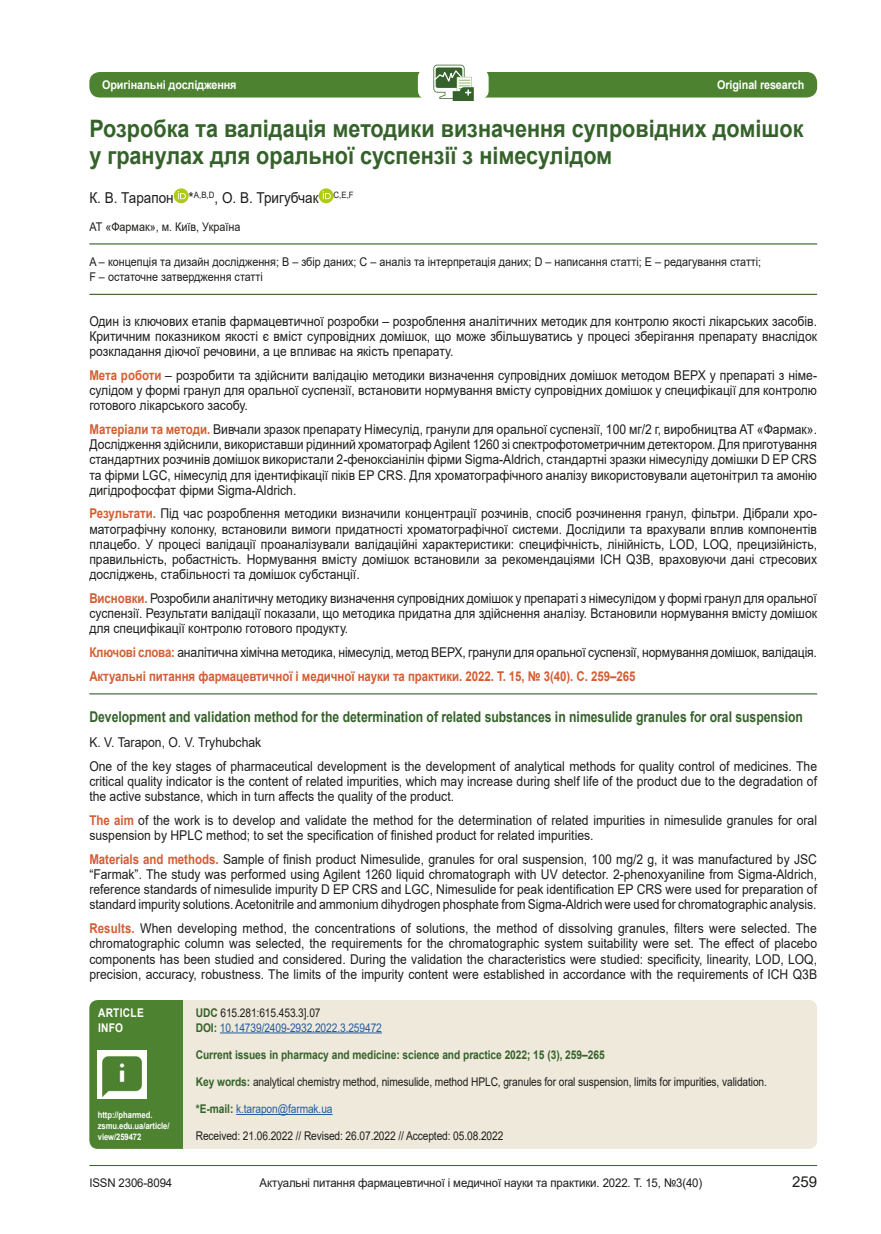
<style>
.page{position:relative;width:881px;height:1234px;background:#fff}
.page>*{position:absolute;margin:0;border:0;box-sizing:border-box;transform-origin:0 0}
.статья{font:700 24px/27.2px "Arial";color:#35622a;scale:.9 1}
.автор{font:15px "Arial";color:#1d1d1b;scale:.9 1}
.Низ{font:15px "Arial";color:#1d1d1b}
.резюме_назв{font:700 14.85px "Arial";color:#35622a;scale:.82 1}
.резюме{font:13.5px/15.1px "Arial";color:#1d1d1b;text-align:justify;scale:.9 1}
.резюме_низ{font:700 13.5px "Arial";letter-spacing:-.005em;color:#d45d33;scale:.85 1}
.резюме_авт{font:13.5px "Arial";color:#1d1d1b;scale:.9 1}
.удк{font:12px "Arial";letter-spacing:-.01em;color:#1d1d1b;scale:.85 1}
.заведение{font:12px/14.5px "Arial";color:#1d1d1b;scale:.9 1}
.Низ-2{font:12px "Arial";letter-spacing:-.01em;color:#1d1d1b;scale:.95 1}
.удк-2{font:700 12px "Arial";letter-spacing:-.005em;color:#35622a;scale:.85 1}
.удк-3{font:12px "Arial";letter-spacing:-.01em;color:#275b9c;scale:.85 1}
.о_статье_верх{font:700 12px "Arial";letter-spacing:-.01em;color:#fff;scale:.9 1}
.о_статье_верх-2{font:700 12px/14.9px "Arial";letter-spacing:.025em;color:#fff;scale:.85 1}
.о_статье{font:700 9px/11.2px "Arial";letter-spacing:-.01em;color:#fff;scale:.85 1}
.s1{font-weight:700;color:#d45d33}
.s2{font-weight:700;color:#35622a}
</style>
<div class="page">
<hr style="left:89px;top:1164px;width:727px;height:1px;background:#35622a">
<div style="left:89px;top:72px;width:727px;height:25px;background:#4c8230;border-radius:10px"></div>
<div style="left:417px;top:69px;width:71px;height:30px;background:#fff;border-radius:9px"></div>
<svg style="left:436px;top:64px;width:38px;height:37px"></svg>
<svg style="left:433px;top:65px;width:40px;height:36px"></svg>
<div style="left:89px;top:999px;width:727px;height:149px;background:#efe9dc;border-radius:9px"></div>
<hr style="left:220px;top:1032px;width:162px;height:1px;background:#275b9c">
<hr style="left:236px;top:1113px;width:96px;height:1px;background:#275b9c">
<hr style="left:89px;top:243px;width:727px;height:1px;background:#35622a">
<hr style="left:89px;top:294px;width:727px;height:1px;background:#35622a">
<hr style="left:89px;top:693px;width:727px;height:1px;background:#35622a">
<svg style="left:174px;top:188px;width:14px;height:15px"></svg>
<svg style="left:178px;top:191px;width:8px;height:8px"></svg>
<svg style="left:318px;top:188px;width:15px;height:15px"></svg>
<svg style="left:322px;top:191px;width:8px;height:8px"></svg>
<div style="left:89px;top:999px;width:94px;height:149px;background:#4c8230"></div>
<img style="left:98px;top:1049px;width:48px;height:49px">
<p class="о_статье_верх" style="left:102px;top:76px;width:151px">Оригінальні дослідження</p>
<p class="о_статье_верх" style="left:717px;top:76px;width:98px">Оriginal research</p>
<p class="статья" style="left:89px;top:115px;width:794px">Розробка та валідація методики визначення супровідних домішок у гранулах для оральної суспензії з німесулідом</p>
<p class="автор" style="left:89px;top:188px;width:295px">К. В. Тарапон *<sup>А,В,D</sup>, О. В. Тригубчак <sup>C,E,F</sup></p>
<p class="заведение" style="left:89px;top:219px;width:169px">АТ «Фармак», м. Київ, Україна</p>
<p class="заведение" style="left:89px;top:255px;width:747px">A – концепція та дизайн дослідження; B – збір даних; C – аналіз та інтерпретація даних; D – написання статті; E – редагування статті;<br>F – остаточне затвердження статті</p>
<p class="резюме" style="left:89px;top:313px;width:809px">Один із ключових етапів фармацевтичної розробки – розроблення аналітичних методик для контролю якості лікарських засобів.<br>Критичним показником якості є вміст супровідних домішок, що може збільшуватись у процесі зберігання препарату внаслідок розкладання діючої речовини, а це впливає на якість препарату.</p>
<p class="резюме" style="left:89px;top:367px;width:809px"><span class="s1">Мета роботи</span> – розробити та здійснити валідацію методики визначення супровідних домішок методом ВЕРХ у препараті з німе&shy;сулідом у формі гранул для оральної суспензії, встановити нормування вмісту супровідних домішок у специфікації для контролю готового лікарського засобу.</p>
<p class="резюме" style="left:89px;top:421px;width:809px"><span class="s1">Матеріали та методи.</span> Вивчали зразок препарату Німесулід, гранули для оральної суспензії, 100 мг/2 г, виробництва АТ «Фармак».<br>Дослідження здійснили, використавши рідинний хроматограф Agilent 1260 зі спектрофотометричним детектором. Для приготування стандартних розчинів домішок використали 2-феноксіанілін фірми Sigma-Aldrich, стандартні зразки німесуліду домішки D EP CRS та фірми LGC, німесулід для ідентифікації піків EP CRS. Для хроматографічного аналізу використовували ацетонітрил та амонію дигідрофосфат фірми Sigma-Aldrich.</p>
<p class="резюме" style="left:89px;top:506px;width:809px"><span class="s1">Результати.</span> Під час розроблення методики визначили концентрації розчинів, спосіб розчинення гранул, фільтри. Дібрали хро&shy;матографічну колонку, встановили вимоги придатності хроматографічної системи. Дослідили та врахували вплив компонентів плацебо. У процесі валідації проаналізували валідаційні характеристики: специфічність, лінійність, LOD, LOQ, прецизійність, правильність, робастність. Нормування вмісту домішок встановили за рекомендаціями ICH Q3B, враховуючи дані стресових досліджень, стабільності та домішок субстанції.</p>
<p class="резюме" style="left:89px;top:590px;width:809px"><span class="s1">Висновки.</span> Розробили аналітичну методику визначення супровідних домішок у препараті з німесулідом у формі гранул для оральної суспензії. Результати валідації показали, що методика придатна для здійснення аналізу. Встановили нормування вмісту домішок для специфікації контролю готового продукту.</p>
<p class="резюме" style="left:89px;top:644px;width:809px"><span class="s1">Ключові слова:</span> аналітична хімічна методика, німесулід, метод ВЕРХ, гранули для оральної суспензії, нормування домішок, валідація.</p>
<p class="резюме_низ" style="left:89px;top:666px;width:643px">Актуальні питання фармацевтичної і медичної науки та практики. 2022. Т. 15, № 3(40). С. 259–265</p>
<p class="резюме_назв" style="left:89px;top:706px;width:871px">Development and validation method for the determination of related substances in nimesulide granules for oral suspension</p>
<p class="резюме_авт" style="left:89px;top:733px;width:192px">K. V. Tarapon, O. V. Tryhubchak</p>
<p class="резюме" style="left:89px;top:758px;width:809px">One of the key stages of pharmaceutical development is the development of analytical methods for quality control of medicines. The critical quality indicator is the content of related impurities, which may increase during shelf life of the product due to the degradation of the active substance, which in turn affects the quality of the product.</p>
<p class="резюме" style="left:89px;top:812px;width:809px"><span class="s1">The aim</span> of the work is to develop and validate the method for the determination of related impurities in nimesulide granules for oral suspension by HPLC method; to set the specification of finished product for related impurities.</p>
<p class="резюме" style="left:89px;top:851px;width:809px"><span class="s1">Materials and methods.</span> Sample of finish product Nimesulide, granules for oral suspension, 100 mg/2 g, it was manufactured by JSC “Farmak”. The study was performed using Agilent 1260 liquid chromatograph with UV detector. 2-phenoxyaniline from Sigma-Aldrich, reference standards of nimesulide impurity D EP CRS and LGC, Nimesulide for peak identification EP CRS were used for preparation of standard impurity solutions. Acetonitrile and ammonium dihydrogen phosphate from Sigma-Aldrich were used for chromatographic analysis.</p>
<p class="резюме" style="left:89px;top:920px;width:809px"><span class="s1">Results.</span> When developing method, the concentrations of solutions, the method of dissolving granules, filters were selected. The chromatographic column was selected, the requirements for the chromatographic system suitability were set. The effect of placebo components has been studied and considered. During the validation the characteristics were studied: specificity, linearity, LOD, LOQ, precision, accuracy, robustness. The limits of the impurity content were established in accordance with the requirements of ICH Q3B</p>
<p class="о_статье_верх-2" style="left:98px;top:1005px;width:55px">ARTICLE<br>INFO</p>
<p class="удк" style="left:196px;top:1004px;width:148px"><span class="s2">UDC</span> 615.281:615.453.3].07</p>
<p class="удк-3" style="left:196px;top:1018px;width:220px"><span class="s2">DOI:</span> 10.14739/2409-2932.2022.3.259472</p>
<p class="удк-2" style="left:196px;top:1045px;width:482px">Current issues in pharmacy and medicine: science and practice 2022; 15 (3), 259–265</p>
<p class="удк" style="left:196px;top:1073px;width:673px"><span class="s2">Key words:</span> analytical chemistry method, nimesulide, method HPLC, granules for oral suspension, limits for impurities, validation.</p>
<p class="удк-3" style="left:196px;top:1100px;width:162px"><span class="s2">*E-mail:</span> k.tarapon@farmak.ua</p>
<p class="удк" style="left:196px;top:1127px;width:363px">Received: 21.06.2022 // Revised: 26.07.2022 // Accepted: 05.08.2022</p>
<p class="о_статье" style="left:98px;top:1108px;width:86px">http://pharmed. zsmu.edu.ua/article/ view/259472</p>
<p class="Низ-2" style="left:89px;top:1174px;width:89px">ISSN 2306-8094</p>
<p class="Низ-2" style="left:259px;top:1174px;width:467px">Актуальні питання фармацевтичної і медичної науки та практики. 2022. Т. 15, №3(40)</p>
<p class="Низ" style="left:791px;top:1171px;width:27px">259</p>
</div>
